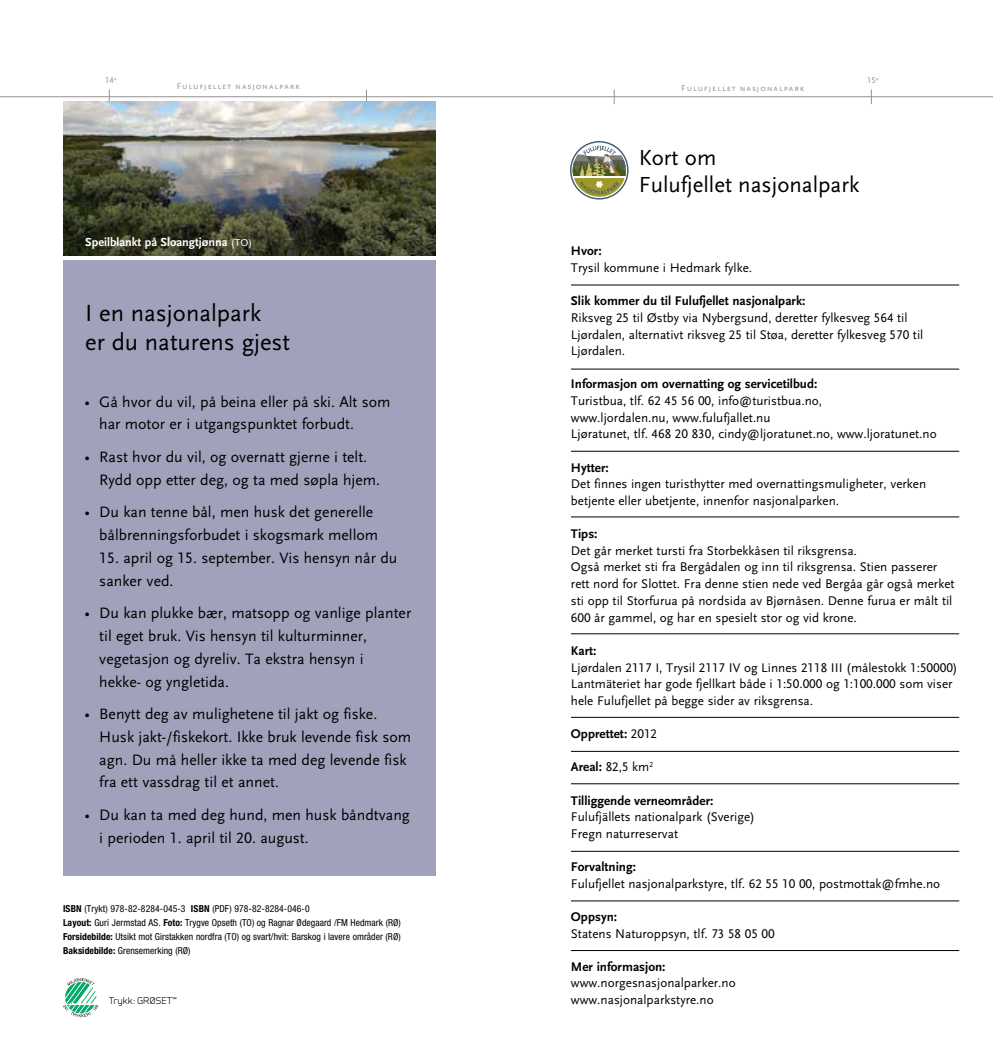
<style>
.page{position:relative;width:993px;height:1042px;background:#fff}
.page>*{position:absolute;margin:0;border:0;box-sizing:border-box;transform-origin:0 0}
.t1{font:24.5px/29.4px "Scala Sans";color:#000}
.t2{font:22.75px/27.3px "Scala Sans";color:#000}
.t3{font:15.75px/22.8px "Scala Sans";color:#000}
.t4{font:13.12px/16.6px "Scala Sans";color:#000}
.t5{font:700 13.12px "Scala Sans";color:#000}
.t6{font:700 12.25px "Scala Sans";color:#fff}
.t7{font:condensed 9.62px/14px "Helvetica Neue LT Std";letter-spacing:.005em;color:#000}
.t8{font:8.75px "Scala Sans Caps";letter-spacing:.1em;color:#949290}
.t9{font:8.75px "Infinity ST Medium";color:#000}
.s1{font-family:"Scala Sans"}
.s2{font-weight:400;font-size:10.5px}
.s3{font-family:"Scala Sans Caps"}
.s4{font-weight:700}
.s5{font-family:"Scala Sans Caps";font-weight:400}
.s6{font-weight:400}
</style>
<div class="page">
<svg style="left:613px;top:90px;width:1px;height:14px"></svg>
<svg style="left:870px;top:90px;width:1px;height:14px"></svg>
<hr style="left:496px;top:96px;width:496px;height:1px;background:#949290">
<hr style="left:0;top:96px;width:496px;height:1px;background:#949290">
<div style="left:63px;top:261px;width:372px;height:615px;background:#a0a2bb"></div>
<img style="left:63px;top:102px;width:372px;height:154px">
<svg style="left:570px;top:142px;width:57px;height:57px"></svg>
<div style="left:570px;top:141px;width:58px;height:58px;border:1px solid #445d70;border-radius:50%"></div>
<svg style="left:572px;top:146px;width:53px;height:51px"></svg>
<hr style="left:573px;top:177px;width:52px;height:1px;background:#fff">
<hr style="left:570px;top:369px;width:388px;height:1px;background:#000">
<hr style="left:570px;top:451px;width:388px;height:1px;background:#000">
<hr style="left:570px;top:516px;width:388px;height:1px;background:#000">
<hr style="left:570px;top:751px;width:388px;height:1px;background:#000">
<hr style="left:570px;top:717px;width:388px;height:1px;background:#000">
<hr style="left:570px;top:633px;width:388px;height:1px;background:#000">
<hr style="left:570px;top:285px;width:388px;height:1px;background:#000">
<svg style="left:63px;top:978px;width:35px;height:39px"></svg>
<hr style="left:570px;top:783px;width:388px;height:1px;background:#000">
<hr style="left:570px;top:851px;width:388px;height:1px;background:#000">
<hr style="left:570px;top:900px;width:388px;height:1px;background:#000">
<hr style="left:570px;top:950px;width:388px;height:1px;background:#000">
<p class="t8" style="left:105px;top:75px;width:13px">14<span class="s1">°</span></p>
<p class="t8" style="left:177px;top:81px;width:124px">Fulufjellet nasjonalpark</p>
<p class="t8" style="left:681px;top:83px;width:124px">Fulufjellet nasjonalpark</p>
<p class="t8" style="left:866px;top:75px;width:13px">15<span class="s1">°</span></p>
<h2 class="t2" style="left:638px;top:144px;width:222px">Kort om<br>Fulufjellet nasjonalpark</h2>
<p class="t6" style="left:85px;top:235px;width:168px">Speilblankt på Sloangtjønna <span class="s2">(TO)</span></p>
<h1 class="t1" style="left:85px;top:299px;width:206px">I en nasjonalpark<br>er du naturens gjest</h1>
<p class="t3" style="left:99px;top:390px;width:292px;text-indent:-15px">• Gå hvor du vil, på beina eller på ski. Alt som har motor er i utgangspunktet forbudt.</p>
<p class="t3" style="left:84px;top:446px;width:297px">• Rast hvor du vil, og overnatt gjerne i telt.<br>Rydd opp etter deg, og ta med søpla hjem.</p>
<p class="t3" style="left:99px;top:501px;width:280px;text-indent:-15px">• Du kan tenne bål, men husk det generelle bålbrenningsforbudet i skogsmark mellom</p>
<p class="t3" style="left:99px;top:547px;width:299px"><span class="s3">15</span>. april og <span class="s3">15</span>. september. Vis hensyn når du sanker ved.</p>
<p class="t3" style="left:99px;top:602px;width:313px;text-indent:-15px">• Du kan plukke bær, matsopp og vanlige planter til eget bruk. Vis hensyn til kulturminner, vegetasjon og dyreliv. Ta ekstra hensyn i<br>hekke- og yngletida.</p>
<p class="t3" style="left:99px;top:703px;width:313px;text-indent:-15px">• Benytt deg av mulighetene til jakt og fiske.<br>Husk jakt-/fiskekort. I kke bruk levende fisk som agn. Du må heller ikke ta med deg levende fisk fra ett vassdrag til et annet.</p>
<p class="t3" style="left:99px;top:804px;width:312px;text-indent:-15px">• Du kan ta med deg hund, men husk båndtvang i perioden <span class="s3">1</span>. april til <span class="s3">20</span>. august.</p>
<p class="t7" style="left:63px;top:902px;width:339px"><span class="s4">ISBN</span> (Trykt) 978-82-8284-045-3 <span class="s4">ISBN</span> (pdf) 978-82-8284-046-0<br><span class="s4">Layout:</span> Guri Jermstad AS. <span class="s4">Foto:</span> Trygve Opseth (TO) og Ragnar Ødegaard /FM Hedmark (RØ)<br><span class="s4">Forsidebilde:</span> Utsikt mot Girstakken nordfra (TO) og svart/hvit: Barskog i lavere områder (RØ)<br><span class="s4">Baksidebilde:</span> Grensemerking (RØ)</p>
<p class="t9" style="left:109px;top:994px;width:70px">Trykk: GRØSET™</p>
<p class="t5" style="left:570px;top:244px;width:32px">Hvor:</p>
<p class="t4" style="left:570px;top:260px;width:182px">Trysil kommune i Hedmark fylke.</p>
<p class="t4" style="left:570px;top:293px;width:354px"><span class="s4">Slik kommer du til Fulufjellet nasjonalpark:<br></span>Riksveg <span class="s3">25</span> til Østby via Nybergsund, deretter fylkesveg <span class="s3">564</span> til Ljørdalen, alternativt riksveg <span class="s3">25</span> til Støa, deretter fylkesveg <span class="s3">570</span> til Ljørdalen.</p>
<p class="t4" style="left:570px;top:376px;width:367px"><span class="s4">Informasjon om overnatting og servicetilbud:<br></span>Turistbua, tlf. <span class="s3">62 45 56 00</span>, info@turistbua.no,<br>www.ljordalen.nu, www.fulufjallet.nu<br>Ljøratunet, tlf. <span class="s3">468 20 830</span>, cindy@ljoratunet.no, www.ljoratunet.no</p>
<p class="t5" style="left:570px;top:460px;width:39px">Hytter:</p>
<p class="t4" style="left:570px;top:476px;width:356px">Det finnes ingen turisthytter med overnattingsmuligheter, verken betjente eller ubetjente, innenfor nasjonalparken.</p>
<p class="t5" style="left:570px;top:527px;width:28px">Tips:</p>
<p class="t4" style="left:570px;top:542px;width:385px">Det går merket tursti fra Storbekkåsen til riksgrensa.<br>Også merket sti fra Bergådalen og inn til riksgrensa. Stien passerer rett nord for Slottet. Fra denne stien nede ved Bergåa går også merket sti opp til Storfurua på nordsida av Bjørnåsen. Denne furua er målt til <span class="s3">600</span> år gammel, og har en spesielt stor og vid krone.</p>
<p class="t4" style="left:570px;top:642px;width:388px"><span class="s4">Kart:<br></span>Ljørdalen <span class="s3">2117</span> I , Trysil <span class="s3">2117</span> IV og Linnes <span class="s3">2118</span> III (målestokk <span class="s3">1:50000</span>)<br>Lantmäteriet har gode fjellkart både i <span class="s3">1:50.000</span> og <span class="s3">1:100.000</span> som viser hele Fulufjellet på begge sider av riksgrensa.</p>
<p class="t5" style="left:570px;top:727px;width:88px">Opprettet: <span class="s5">2012</span></p>
<p class="t5" style="left:570px;top:760px;width:84px">Areal: <span class="s5">82,5</span> <span class="s6">km</span><sup>2</sup></p>
<p class="t5" style="left:570px;top:793px;width:144px">Tilliggende verneområder:</p>
<p class="t4" style="left:570px;top:809px;width:185px">Fulufjällets nationalpark (Sverige)<br>Fregn naturreservat</p>
<p class="t4" style="left:570px;top:858px;width:370px"><span class="s4">Forvaltning:<br></span>Fulufjellet nasjonalparkstyre, tlf. <span class="s3">62 55 10 00</span>, postmottak@fmhe.no</p>
<p class="t4" style="left:570px;top:908px;width:205px"><span class="s4">Oppsyn:<br></span>Statens Naturoppsyn, tlf. <span class="s3">73 58 05 00</span></p>
<p class="t5" style="left:570px;top:959px;width:96px">Mer informasjon:</p>
<p class="t4" style="left:570px;top:975px;width:166px">www.norgesnasjonalparker.no www.nasjonalparkstyre.no</p>
</div>
